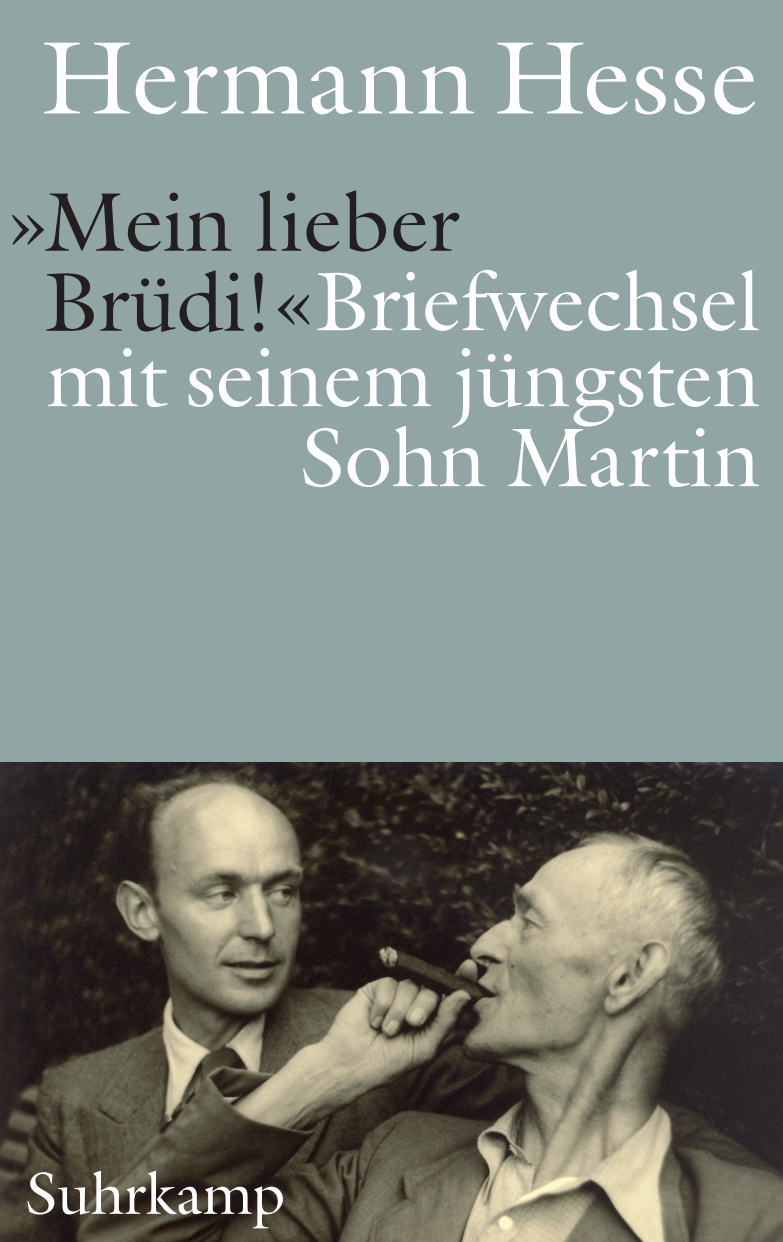
<style>
.page{position:relative;width:783px;height:1242px;background:#fff}
.page>*{position:absolute;margin:0;border:0;box-sizing:border-box;transform-origin:0 0}
.t1{font:104px "Galliard";letter-spacing:.01em;color:#fff}
.t2{font:84px "Galliard";color:#fff}
.t3{font:84px "Galliard";color:#231f20}
.t4{font:60px "Galliard";color:#fff}
.s1{color:#231f20}
</style>
<div class="page">
<div style="left:0;top:0;width:782px;height:1242px;background:#91a5a4"></div>
<img style="left:0;top:763px;width:782px;height:479px">
<p class="t1" style="left:41px;top:12px;width:718px">Hermann Hesse</p>
<p class="t3" style="left:7px;top:169px;width:453px">»Mein lieber</p>
<p class="t2" style="left:44px;top:248px;width:717px"><span class="s1">Brüdi!«</span>Briefwechsel</p>
<p class="t2" style="left:47px;top:324px;width:715px">mit seinem jüngsten</p>
<p class="t2" style="left:301px;top:404px;width:460px">Sohn Martin</p>
<p class="t4" style="left:26px;top:1155px;width:261px">Suhrkamp</p>
</div>
